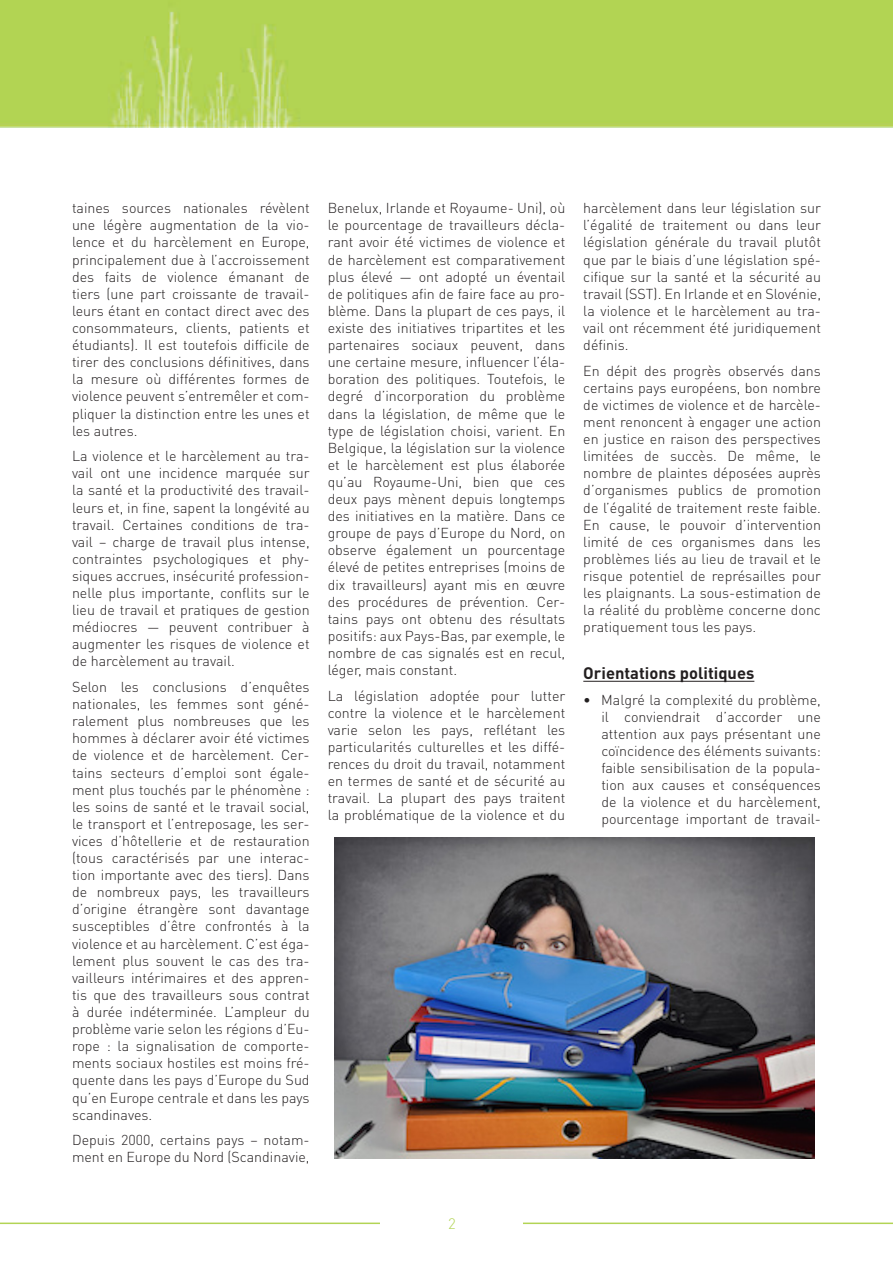
<style>
.page{position:relative;width:893px;height:1263px;background:#fff}
.page>*{position:absolute;margin:0;border:0;box-sizing:border-box;transform-origin:0 0}
.Sous-titres_1{font:700 16.5px "DIN Pro";color:#231f20}
.t1{font:300 15px "DIN Pro";color:#b2d454}
.texte_courant{font:300 14.25px/17.1px "DIN Pro";color:#231f20;text-align:justify}
</style>
<div class="page">
<hr style="left:0;top:1222px;width:893px;height:2px;background:#b2d454">
<div style="left:381px;top:1217px;width:142px;height:46px;background:#fff"></div>
<img style="left:0;top:0;width:893px;height:128px">
<hr style="left:583px;top:681px;width:171px;height:1px;background:#231f20">
<img style="left:334px;top:837px;width:481px;height:321px">
<p class="texte_courant" style="left:72px;top:199px;width:239px">taines sources nationales révèlent une légère augmentation de la vio&shy;lence et du harcèlement en Europe, principalement due à l’accroissement des faits de violence émanant de tiers (une part croissante de travail&shy;leurs étant en contact direct avec des consommateurs, clients, patients et étudiants). Il est toutefois difficile de tirer des conclusions définitives, dans la mesure où différentes formes de violence peuvent s’entremêler et com&shy;pliquer la distinction entre les unes et les autres.</p>
<p class="texte_courant" style="left:72px;top:447px;width:239px">La violence et le harcèlement au tra&shy;vail ont une incidence marquée sur la santé et la productivité des travail&shy;leurs et, in fine, sapent la longévité au travail. Certaines conditions de tra&shy;vail – charge de travail plus intense, contraintes psychologiques et phy&shy;siques accrues, insécurité profession&shy;nelle plus importante, conflits sur le lieu de travail et pratiques de gestion médiocres — peuvent contribuer à augmenter les risques de violence et de harcèlement au travail.</p>
<p class="texte_courant" style="left:72px;top:678px;width:239px">Selon les conclusions d’enquêtes nationales, les femmes sont géné&shy;ralement plus nombreuses que les hommes à déclarer avoir été victimes de violence et de harcèlement. Cer&shy;tains secteurs d’emploi sont égale&shy;ment plus touchés par le phénomène : les soins de santé et le travail social, le transport et l’entreposage, les ser&shy;vices d’hôtellerie et de restauration (tous caractérisés par une interac&shy;tion importante avec des tiers). Dans de nombreux pays, les travailleurs d’origine étrangère sont davantage susceptibles d’être confrontés à la violence et au harcèlement. C’est éga&shy;lement plus souvent le cas des tra&shy;vailleurs intérimaires et des appren&shy;tis que des travailleurs sous contrat à durée indéterminée. L’ampleur du problème varie selon les régions d’Eu&shy;rope : la signalisation de comporte&shy;ments sociaux hostiles est moins fré&shy;quente dans les pays d’Europe du Sud qu’en Europe centrale et dans les pays scandinaves.</p>
<p class="texte_courant" style="left:72px;top:1131px;width:239px">Depuis 2000, certains pays – notam&shy;ment en Europe du Nord (Scandinavie,</p>
<p class="texte_courant" style="left:328px;top:199px;width:239px">Benelux, Irlande et Royaume- Uni), où le pourcentage de travailleurs décla&shy;rant avoir été victimes de violence et de harcèlement est comparativement plus élevé — ont adopté un éventail de politiques afin de faire face au pro&shy;blème. Dans la plupart de ces pays, il existe des initiatives tripartites et les partenaires sociaux peuvent, dans une certaine mesure, influencer l’éla&shy;boration des politiques. Toutefois, le degré d’incorporation du problème dans la législation, de même que le type de législation choisi, varient. En Belgique, la législation sur la violence et le harcèlement est plus élaborée qu’au Royaume-Uni, bien que ces deux pays mènent depuis longtemps des initiatives en la matière. Dans ce groupe de pays d’Europe du Nord, on observe également un pourcentage élevé de petites entreprises (moins de dix travailleurs) ayant mis en œuvre des procédures de prévention. Cer&shy;tains pays ont obtenu des résultats positifs: aux Pays-Bas, par exemple, le nombre de cas signalés est en recul, léger, mais constant.</p>
<p class="texte_courant" style="left:328px;top:686px;width:239px">La législation adoptée pour lutter contre la violence et le harcèlement varie selon les pays, reflétant les particularités culturelles et les diffé&shy;rences du droit du travail, notamment en termes de santé et de sécurité au travail. La plupart des pays traitent la problématique de la violence et du</p>
<p class="texte_courant" style="left:583px;top:199px;width:239px">harcèlement dans leur législation sur l’égalité de traitement ou dans leur législation générale du travail plutôt que par le biais d’une législation spé&shy;cifique sur la santé et la sécurité au travail (SST). En Irlande et en Slovénie, la violence et le harcèlement au tra&shy;vail ont récemment été juridiquement définis.</p>
<p class="texte_courant" style="left:583px;top:361px;width:239px">En dépit des progrès observés dans certains pays européens, bon nombre de victimes de violence et de harcèle&shy;ment renoncent à engager une action en justice en raison des perspectives limitées de succès. De même, le nombre de plaintes déposées auprès d’organismes publics de promotion de l’égalité de traitement reste faible.<br>En cause, le pouvoir d’intervention limité de ces organismes dans les problèmes liés au lieu de travail et le risque potentiel de représailles pour les plaignants. La sous-estimation de la réalité du problème concerne donc pratiquement tous les pays.</p>
<p class="Sous-titres_1" style="left:583px;top:662px;width:173px">Orientations politiques</p>
<p class="texte_courant" style="left:601px;top:690px;width:221px;text-indent:-18px">• Malgré la complexité du problème, il conviendrait d’accorder une attention aux pays présentant une coïncidence des éléments suivants: faible sensibilisation de la popula&shy;tion aux causes et conséquences de la violence et du harcèlement, pourcentage important de travail-</p>
<p class="t1" style="left:448px;top:1213px;width:9px">2</p>
</div>
